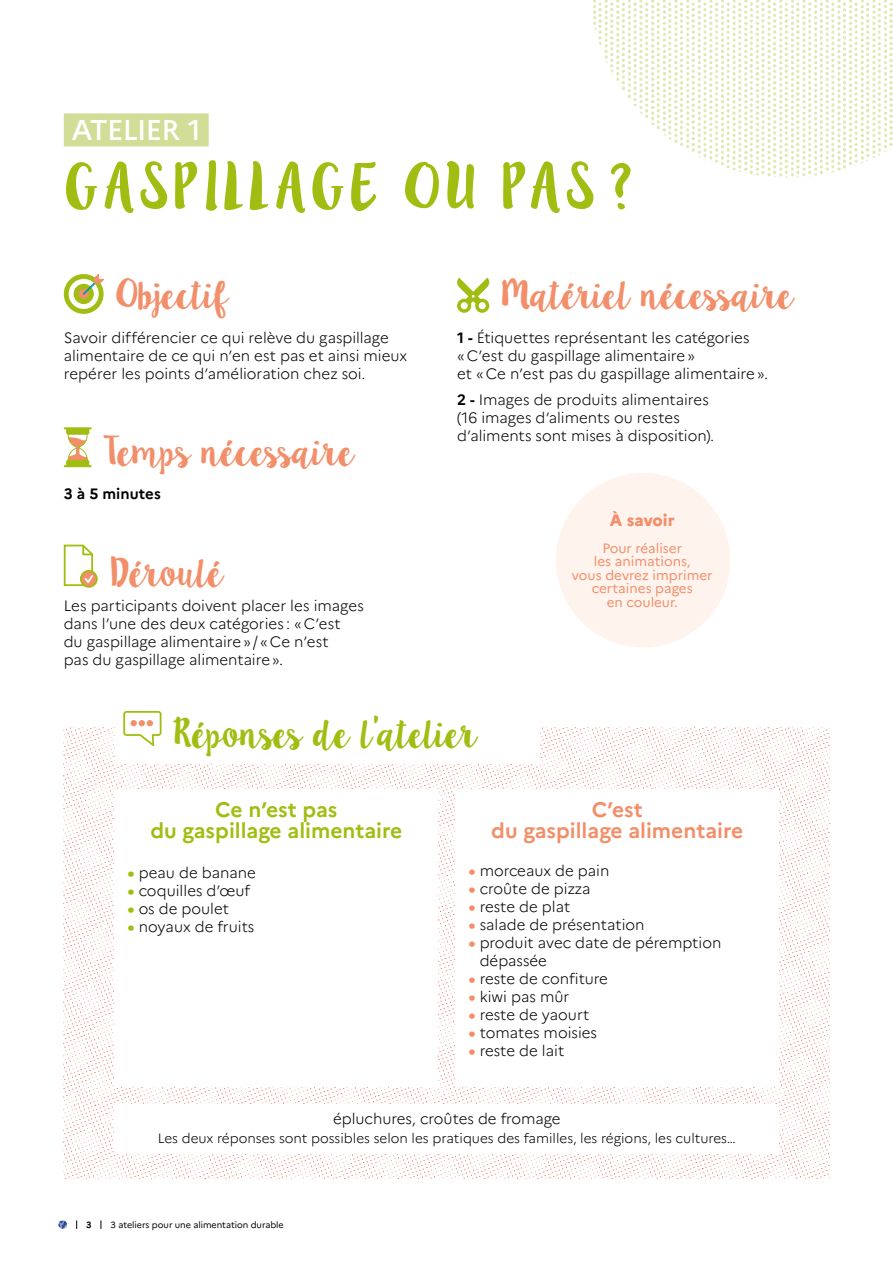
<style>
.page{position:relative;width:893px;height:1263px;background:#fff}
.page>*{position:absolute;margin:0;border:0;box-sizing:border-box;transform-origin:0 0}
.t1{font:52.5px "Lilly Belle";letter-spacing:.03em;color:#a2bd12}
.t2{font:33px "Lilly Belle";color:#f28f6a}
.t3{font:33px "Lilly Belle";color:#a2bd12}
.t4{font:500 28.5px "Marianne";letter-spacing:-.025em;color:#fff}
.t5{font:700 21px/21px "Marianne";color:#a2bd12;text-align:center}
.t6{font:700 21px/21px "Marianne";color:#f28f6a;text-align:center}
.t7{font:800 16.5px "Marianne";letter-spacing:-.005em;color:#f28f6a}
.t8{font:300 15px/18px "Marianne";color:#000}
.t9{font:700 15px "Marianne";letter-spacing:.005em;color:#000}
.t10{font:300 13.5px "Marianne";color:#000}
.t11{font:13.5px/13.5px "Marianne";color:#f28f6a;text-align:center}
.t12{font:9px "Marianne";letter-spacing:-.005em;color:#000}
.t13{font:700 9px "Marianne";color:#000}
.s1{font-weight:700}
.s2{font-weight:800;color:#a2bd12}
.s3{font-weight:800;color:#f28f6a}
</style>
<div class="page">
<svg style="left:58px;top:1220px;width:9px;height:9px"></svg>
<svg style="left:457px;top:278px;width:33px;height:35px"></svg>
<img style="left:64px;top:728px;width:765px;height:450px">
<div style="left:115px;top:700px;width:424px;height:63px;background:#fff"></div>
<svg style="left:123px;top:711px;width:39px;height:35px"></svg>
<img style="left:593px;top:0;width:300px;height:178px">
<div style="left:556px;top:473px;width:174px;height:174px;background:#fef3ed;border-radius:50%"></div>
<div style="left:115px;top:789px;width:323px;height:297px;background:#fff"></div>
<div style="left:456px;top:789px;width:323px;height:297px;background:#fff"></div>
<div style="left:115px;top:1104px;width:664px;height:50px;background:#fff"></div>
<div style="left:64px;top:113px;width:145px;height:33px;background:#d2dd97"></div>
<svg style="left:64px;top:273px;width:40px;height:41px"></svg>
<svg style="left:64px;top:427px;width:28px;height:40px"></svg>
<svg style="left:63px;top:544px;width:35px;height:44px"></svg>
<h3 class="t4" style="left:71px;top:108px;width:131px">ATELIER 1</h3>
<h1 class="t1" style="left:64px;top:149px;width:572px">GASPILLAGE OU PAS ?</h1>
<h2 class="t2" style="left:115px;top:271px;width:115px">Objectif</h2>
<p class="t8" style="left:64px;top:327px;width:345px">Savoir différencier ce qui relève du gaspillage alimentaire de ce qui n’en est pas et ainsi mieux repérer les points d’amélioration chez soi.</p>
<h2 class="t2" style="left:103px;top:427px;width:253px">Temps nécessaire</h2>
<p class="t9" style="left:64px;top:482px;width:99px">3 à 5 minutes</p>
<h2 class="t2" style="left:109px;top:548px;width:116px">Déroulé</h2>
<p class="t8" style="left:64px;top:595px;width:302px">Les participants doivent placer les images dans l’une des deux catégories : « C’est<br>du gaspillage alimentaire » / « Ce n’est<br>pas du gaspillage alimentaire ».</p>
<h2 class="t2" style="left:501px;top:271px;width:295px">Matériel nécessaire</h2>
<p class="t8" style="left:457px;top:327px;width:312px"><span class="s1">1 -</span> Étiquettes représentant les catégories<br>« C’est du gaspillage alimentaire »<br>et « Ce n’est pas du gaspillage alimentaire ».</p>
<p class="t8" style="left:457px;top:389px;width:259px"><span class="s1">2 -</span> Images de produits alimentaires (16 images d’aliments ou restes d’aliments sont mises à disposition).</p>
<p class="t7" style="left:610px;top:508px;width:66px">À savoir</p>
<p class="t11" style="left:572px;top:540px;width:142px">Pour réaliser<br>les animations,<br>vous devrez imprimer certaines pages<br>en couleur.</p>
<h2 class="t3" style="left:173px;top:709px;width:306px">Réponses de l’atelier</h2>
<h3 class="t5" style="left:150px;top:798px;width:254px">Ce n’est pas<br>du gaspillage alimentaire</h3>
<p class="t8" style="left:128px;top:862px;width:130px"><span class="s2">•</span> peau de banane</p>
<p class="t8" style="left:128px;top:880px;width:124px"><span class="s2">•</span> coquilles d’œuf</p>
<p class="t8" style="left:128px;top:898px;width:103px"><span class="s2">•</span> os de poulet</p>
<p class="t8" style="left:128px;top:916px;width:128px"><span class="s2">•</span> noyaux de fruits</p>
<h3 class="t6" style="left:491px;top:798px;width:254px">C’est<br>du gaspillage alimentaire</h3>
<p class="t8" style="left:468px;top:860px;width:142px"><span class="s3">•</span> morceaux de pain</p>
<p class="t8" style="left:468px;top:878px;width:124px"><span class="s3">•</span> croûte de pizza</p>
<p class="t8" style="left:468px;top:896px;width:103px"><span class="s3">•</span> reste de plat</p>
<p class="t8" style="left:468px;top:914px;width:178px"><span class="s3">•</span> salade de présentation</p>
<p class="t8" style="left:480px;top:932px;width:243px;text-indent:-11px"><span class="s3">•</span> produit avec date de péremption dépassée</p>
<p class="t8" style="left:468px;top:968px;width:141px"><span class="s3">•</span> reste de confiture</p>
<p class="t8" style="left:468px;top:986px;width:102px"><span class="s3">•</span> kiwi pas mûr</p>
<p class="t8" style="left:468px;top:1004px;width:122px"><span class="s3">•</span> reste de yaourt</p>
<p class="t8" style="left:468px;top:1022px;width:130px"><span class="s3">•</span> tomates moisies</p>
<p class="t8" style="left:468px;top:1040px;width:97px"><span class="s3">•</span> reste de lait</p>
<p class="t8" style="left:333px;top:1108px;width:229px">épluchures, croûtes de fromage</p>
<p class="t10" style="left:158px;top:1128px;width:580px">Les deux réponses sont possibles selon les pratiques des familles, les régions, les cultures…</p>
<p class="t13" style="left:86px;top:1217px;width:7px">3</p>
<p class="t12" style="left:111px;top:1217px;width:175px">3 ateliers pour une alimentation durable</p>
</div>
